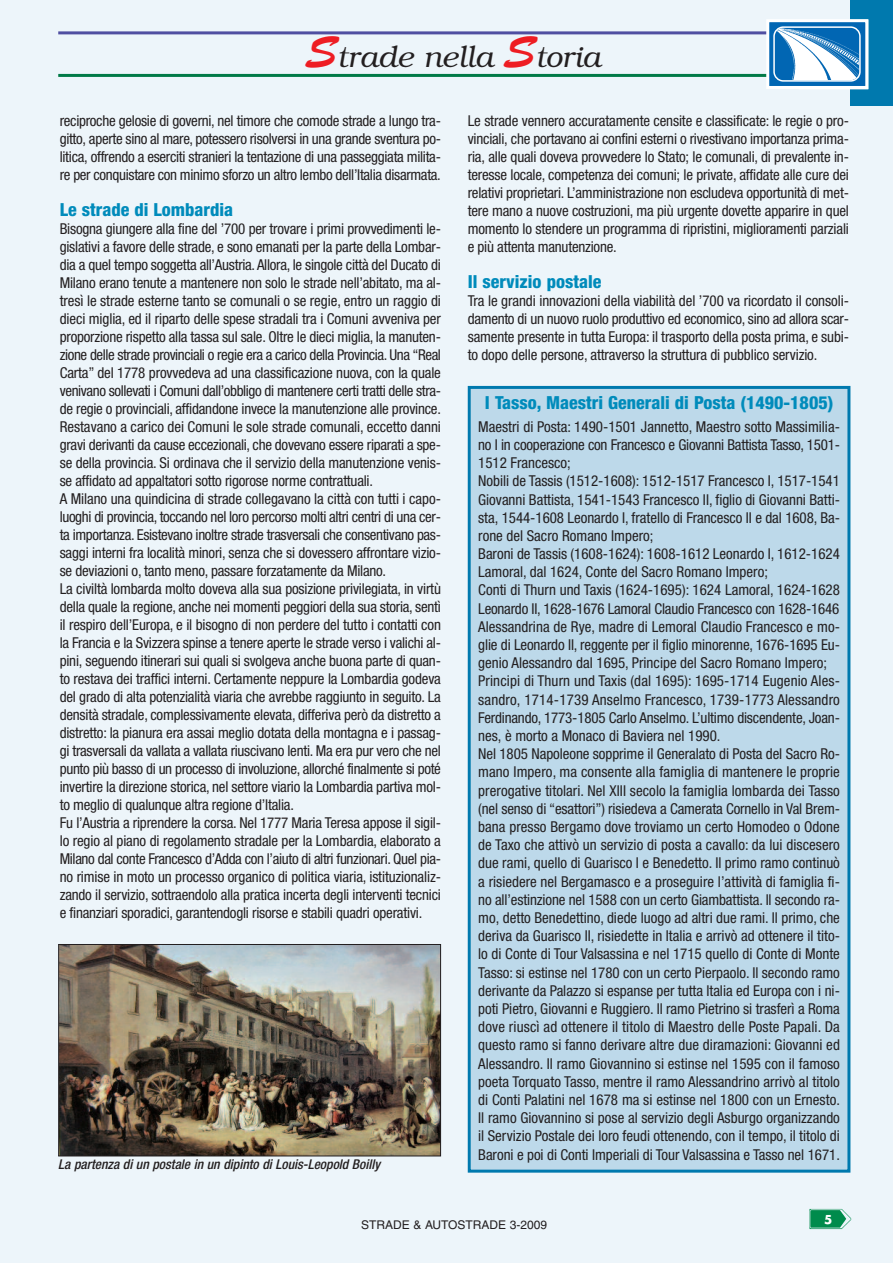
<style>
.page{position:relative;width:893px;height:1263px;background:#edf5fa}
.page>*{position:absolute;margin:0;border:0;box-sizing:border-box;transform-origin:0 0}
.t1{font:italic 300 30px "Bookman";color:#231f20}
.t2{font:800 condensed 18px "Helvetica Neue";color:#008bbb}
.t3{font:condensed 15px/18px "Helvetica Neue";letter-spacing:-.01em;color:#231f20;text-align:justify}
.t4{font:italic 500 condensed 13.5px "Helvetica Neue";color:#231f20}
.t5{font:12px "Helvetica";color:#231f20}
.t6{font:700 12px "Futura";color:#fff}
.s1{font-family:"Brush Script";font-weight:400;font-style:normal;font-size:45px;color:#ee1d23}
</style>
<div class="page">
<img style="left:810px;top:1209px;width:41px;height:20px">
<hr style="left:58px;top:31px;width:790px;height:3px;background:#504fa1">
<hr style="left:58px;top:74px;width:790px;height:3px;background:#017a47">
<div style="left:850px;top:0;width:43px;height:106px;background:#0079ae"></div>
<div style="left:769px;top:22px;width:96px;height:64px;background:#0166b3"></div>
<div style="left:766px;top:19px;width:102px;height:70px;border:3px solid #fff"></div>
<svg style="left:773px;top:26px;width:88px;height:56px"></svg>
<div style="left:471px;top:389px;width:376px;height:780px;background:#bdd9ea"></div>
<div style="left:468px;top:386px;width:382px;height:786px;border:3px solid #0079ae"></div>
<img style="left:60px;top:946px;width:379px;height:208px">
<div style="left:58px;top:944px;width:383px;height:212px;border:1px solid #231f20"></div>
<h1 class="t1" style="left:305px;top:40px;width:297px"><span class="s1">S</span>trade nella <span class="s1">S</span>toria</h1>
<p class="t3" style="left:60px;top:113px;width:383px">reciproche gelosie di governi, nel timore che comode strade a lungo tra&shy;gitto, aperte sino al mare, potessero risolversi in una grande sventura po&shy;litica, offrendo a eserciti stranieri la tentazione di una passeggiata milita&shy;re per conquistare con minimo sforzo un altro lembo dell’Italia disarmata.</p>
<p class="t2" style="left:60px;top:203px;width:175px">Le strade di Lombardia</p>
<p class="t3" style="left:60px;top:221px;width:383px;text-align:left">Bisogna giungere alla fine del ’700 per trovare i primi provvedimenti le&shy;gislativi a favore delle strade, e sono emanati per la parte della Lombar&shy;dia a quel tempo soggetta all’Austria.Allora, le singole città del Ducato di Milano erano tenute a mantenere non solo le strade nell’abitato, ma al&shy;tresì le strade esterne tanto se comunali o se regie, entro un raggio di dieci miglia, ed il riparto delle spese stradali tra i Comuni avveniva per proporzione rispetto alla tassa sul sale. Oltre le dieci miglia, la manuten&shy;zione delle strade provinciali o regie era a carico della Provincia. Una “Real Carta” del 1778 provvedeva ad una classificazione nuova, con la quale venivano sollevati i Comuni dall’obbligo di mantenere certi tratti delle stra&shy;de regie o provinciali, affidandone invece la manutenzione alle province.<br>Restavano a carico dei Comuni le sole strade comunali, eccetto danni gravi derivanti da cause eccezionali, che dovevano essere riparati a spe&shy;se della provincia. Si ordinava che il servizio della manutenzione venis&shy;se affidato ad appaltatori sotto rigorose norme contrattuali.<br>A Milano una quindicina di strade collegavano la città con tutti i capo&shy;luoghi di provincia, toccando nel loro percorso molti altri centri di una cer&shy;ta importanza. Esistevano inoltre strade trasversali che consentivano pas&shy;saggi interni fra località minori, senza che si dovessero affrontare vizio&shy;se deviazioni o, tanto meno, passare forzatamente da Milano.<br>La civiltà lombarda molto doveva alla sua posizione privilegiata, in virtù della quale la regione, anche nei momenti peggiori della sua storia, sentì il respiro dell’Europa, e il bisogno di non perdere del tutto i contatti con la Francia e la Svizzera spinse a tenere aperte le strade verso i valichi al&shy;pini, seguendo itinerari sui quali si svolgeva anche buona parte di quan&shy;to restava dei traffici interni. Certamente neppure la Lombardia godeva del grado di alta potenzialità viaria che avrebbe raggiunto in seguito. La densità stradale, complessivamente elevata, differiva però da distretto a distretto: la pianura era assai meglio dotata della montagna e i passag&shy;gi trasversali da vallata a vallata riuscivano lenti. Ma era pur vero che nel punto più basso di un processo di involuzione, allorché finalmente si poté invertire la direzione storica, nel settore viario la Lombardia partiva mol&shy;to meglio di qualunque altra regione d’Italia.<br>Fu l’Austria a riprendere la corsa. Nel 1777 Maria Teresa appose il sigil&shy;lo regio al piano di regolamento stradale per la Lombardia, elaborato a Milano dal conte Francesco d’Adda con l’aiuto di altri funzionari. Quel pia&shy;no rimise in moto un processo organico di politica viaria, istituzionaliz&shy;zando il servizio, sottraendolo alla pratica incerta degli interventi tecnici e finanziari sporadici, garantendogli risorse e stabili quadri operativi.</p>
<p class="t4" style="left:58px;top:1160px;width:323px">La partenza di un postale in un dipinto di Louis-Leopold Boilly</p>
<p class="t3" style="left:468px;top:113px;width:383px">Le strade vennero accuratamente censite e classificate: le regie o pro&shy;vinciali, che portavano ai confini esterni o rivestivano importanza prima&shy;ria, alle quali doveva provvedere lo Stato; le comunali, di prevalente in&shy;teresse locale, competenza dei comuni; le private, affidate alle cure dei relativi proprietari. L’amministrazione non escludeva opportunità di met&shy;tere mano a nuove costruzioni, ma più urgente dovette apparire in quel momento lo stendere un programma di ripristini, miglioramenti parziali e più attenta manutenzione.</p>
<p class="t2" style="left:468px;top:275px;width:135px">Il servizio postale</p>
<p class="t3" style="left:468px;top:293px;width:383px">Tra le grandi innovazioni della viabilità del ’700 va ricordato il consoli&shy;damento di un nuovo ruolo produttivo ed economico, sino ad allora scar&shy;samente presente in tutta Europa: il trasporto della posta prima, e subi&shy;to dopo delle persone, attraverso la struttura di pubblico servizio.</p>
<p class="t2" style="left:485px;top:396px;width:350px">I Tasso, Maestri Generali di Posta (1490-1805)</p>
<p class="t3" style="left:478px;top:419px;width:363px;text-align:left">Maestri di Posta: 1490-1501 Jannetto, Maestro sotto Massimilia&shy;no I in cooperazione con Francesco e Giovanni Battista Tasso, 1501- 1512 Francesco;<br>Nobili de Tassis (1512-1608): 1512-1517 Francesco I, 1517-1541<br>Giovanni Battista, 1541-1543 Francesco II, figlio di Giovanni Batti&shy;sta, 1544-1608 Leonardo I, fratello di Francesco II e dal 1608, Ba&shy;rone del Sacro Romano Impero;<br>Baroni de Tassis (1608-1624): 1608-1612 Leonardo I, 1612-1624<br>Lamoral, dal 1624, Conte del Sacro Romano Impero;<br>Conti di Thurn und Taxis (1624-1695): 1624 Lamoral, 1624-1628<br>Leonardo II, 1628-1676 Lamoral Claudio Francesco con 1628-1646<br>Alessandrina de Rye, madre di Lemoral Claudio Francesco e mo&shy;glie di Leonardo II, reggente per il figlio minorenne, 1676-1695 Eu&shy;genio Alessandro dal 1695, Principe del Sacro Romano Impero; Principi di Thurn und Taxis (dal 1695): 1695-1714 Eugenio Ales&shy;sandro, 1714-1739 Anselmo Francesco, 1739-1773 Alessandro Ferdinando, 1773-1805 Carlo Anselmo. L’ultimo discendente, Joan&shy;nes, è morto a Monaco di Baviera nel 1990.<br>Nel 1805 Napoleone sopprime il Generalato di Posta del Sacro Ro&shy;mano Impero, ma consente alla famiglia di mantenere le proprie prerogative titolari. Nel XIII secolo la famiglia lombarda dei Tasso (nel senso di “esattori”) risiedeva a Camerata Cornello in Val Brem&shy;bana presso Bergamo dove troviamo un certo Homodeo o Odone de Taxo che attivò un servizio di posta a cavallo: da lui discesero due rami, quello di Guarisco I e Benedetto. Il primo ramo continuò a risiedere nel Bergamasco e a proseguire l’attività di famiglia fi&shy;no all’estinzione nel 1588 con un certo Giambattista. Il secondo ra&shy;mo, detto Benedettino, diede luogo ad altri due rami. Il primo, che deriva da Guarisco II, risiedette in Italia e arrivò ad ottenere il tito&shy;lo di Conte di Tour Valsassina e nel 1715 quello di Conte di Monte Tasso: si estinse nel 1780 con un certo Pierpaolo. Il secondo ramo derivante da Palazzo si espanse per tutta Italia ed Europa con i ni&shy;poti Pietro, Giovanni e Ruggiero. Il ramo Pietrino si trasferì a Roma dove riuscì ad ottenere il titolo di Maestro delle Poste Papali. Da questo ramo si fanno derivare altre due diramazioni: Giovanni ed Alessandro. Il ramo Giovannino si estinse nel 1595 con il famoso poeta Torquato Tasso, mentre il ramo Alessandrino arrivò al titolo di Conti Palatini nel 1678 ma si estinse nel 1800 con un Ernesto.<br>Il ramo Giovannino si pose al servizio degli Asburgo organizzando il Servizio Postale dei loro feudi ottenendo, con il tempo, il titolo di Baroni e poi di Conti Imperiali di Tour Valsassina e Tasso nel 1671.</p>
<p class="t5" style="left:361px;top:1220px;width:187px">STRADE &amp; AUTOSTRADE 3-2009</p>
<p class="t6" style="left:824px;top:1214px;width:10px">5</p>
</div>
